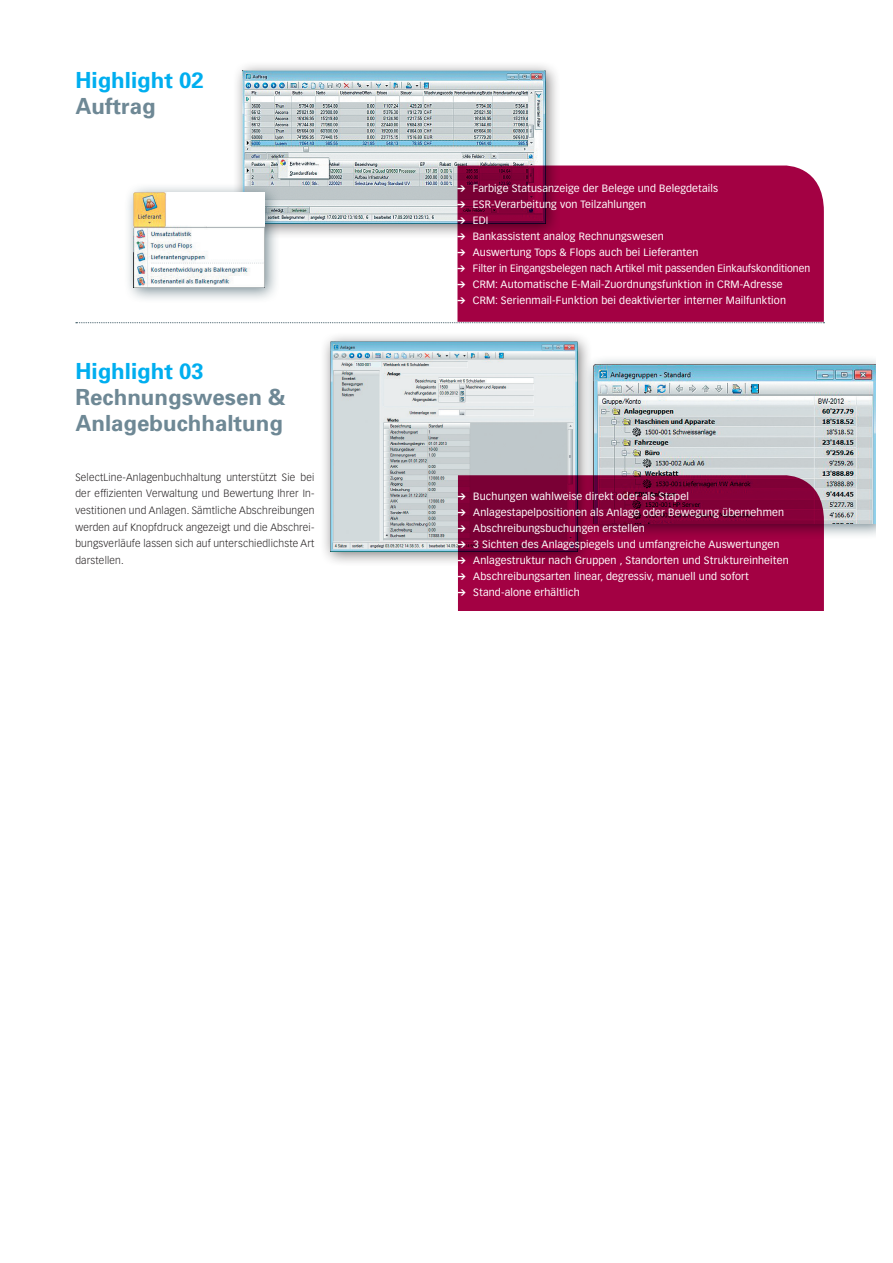
<style>
.page{position:relative;width:893px;height:1263px;background:#fff}
.page>*{position:absolute;margin:0;border:0;box-sizing:border-box;transform-origin:0 0}
.t1{font:700 22.2px/26.4px "Univers";color:#6e8895}
.t2{font:700 22.2px "Univers";color:#00aeef}
.t3{font:10.35px/16px "Vectora LH";letter-spacing:.015em;color:#fff}
.t4{font:300 10.35px/16.6px "Vectora LH";letter-spacing:.02em;color:#231f20;text-align:justify}
.s1{font-family:"DIN";font-weight:900;font-size:8.4px}
</style>
<div class="page">
<div style="left:320px;top:331px;width:273px;height:236px;background:#231f20;opacity:.6"></div>
<img style="left:330px;top:341px;width:247px;height:210px">
<svg style="left:76px;top:322px;width:748px;height:1px"></svg>
<div style="left:583px;top:354px;width:292px;height:185px;background:#20404d;opacity:.6"></div>
<img style="left:594px;top:365px;width:281px;height:159px">
<svg style="left:458px;top:475px;width:366px;height:123px;background:#8e023d"></svg>
<div style="left:232px;top:60px;width:329px;height:179px;background:#231f20;opacity:.6"></div>
<img style="left:243px;top:71px;width:302px;height:152px">
<div style="left:124px;top:182px;width:156px;height:121px;background:#20404d;opacity:.6"></div>
<img style="left:134px;top:193px;width:130px;height:94px">
<svg style="left:457px;top:165px;width:367px;height:157px;background:#9f0343"></svg>
<div style="left:457px;top:598px;width:367px;height:13px;background:#a30143"></div>
<h1 class="t2" style="left:75px;top:66px;width:130px">Highlight 02</h1>
<h1 class="t1" style="left:75px;top:92px;width:82px">Auftrag</h1>
<h1 class="t2" style="left:75px;top:356px;width:130px">Highlight 03</h1>
<h1 class="t1" style="left:75px;top:383px;width:212px">Rechnungswesen &amp;<br>Anlagebuchhaltung</h1>
<p class="t4" style="left:75px;top:469px;width:240px">SelectLine-Anlagenbuchhaltung unterstützt Sie bei der effizienten Verwaltung und Bewertung Ihrer In&shy;vestitionen und Anlagen. Sämtliche Abschreibungen werden auf Knopfdruck angezeigt und die Abschrei&shy;bungsverläufe lassen sich auf unterschiedlichste Art darstellen.</p>
<p class="t3" style="left:457px;top:181px;width:355px"><span class="s1">&gt;</span> Farbige Statusanzeige der Belege und Belegdetails<br><span class="s1">&gt;</span> ESR-Verarbeitung von Teilzahlungen<br><span class="s1">&gt;</span> EDI<br><span class="s1">&gt;</span> Bankassistent analog Rechnungswesen<br><span class="s1">&gt;</span> Auswertung Tops &amp; Flops auch bei Lieferanten<br><span class="s1">&gt;</span> Filter in Eingangsbelegen nach Artikel mit passenden Einkaufskonditionen <span class="s1">&gt;</span> CRM: Automatische E-Mail-Zuordnungsfunktion in CRM-Adresse<br><span class="s1">&gt;</span> CRM: Serienmail-Funktion bei deaktivierter interner Mailfunktion</p>
<p class="t3" style="left:458px;top:489px;width:333px"><span class="s1">&gt;</span> Buchungen wahlweise direkt oder als Stapel<br><span class="s1">&gt;</span> Anlagestapelpositionen als Anlage oder Bewegung übernehmen <span class="s1">&gt;</span> Abschreibungsbuchungen erstellen<br><span class="s1">&gt;</span> 3 Sichten des Anlagespiegels und umfangreiche Auswertungen <span class="s1">&gt;</span> Anlagestruktur nach Gruppen , Standorten und Struktureinheiten <span class="s1">&gt;</span> Abschreibungsarten linear, degressiv, manuell und sofort<br><span class="s1">&gt;</span> Stand-alone erhältlich</p>
</div>
